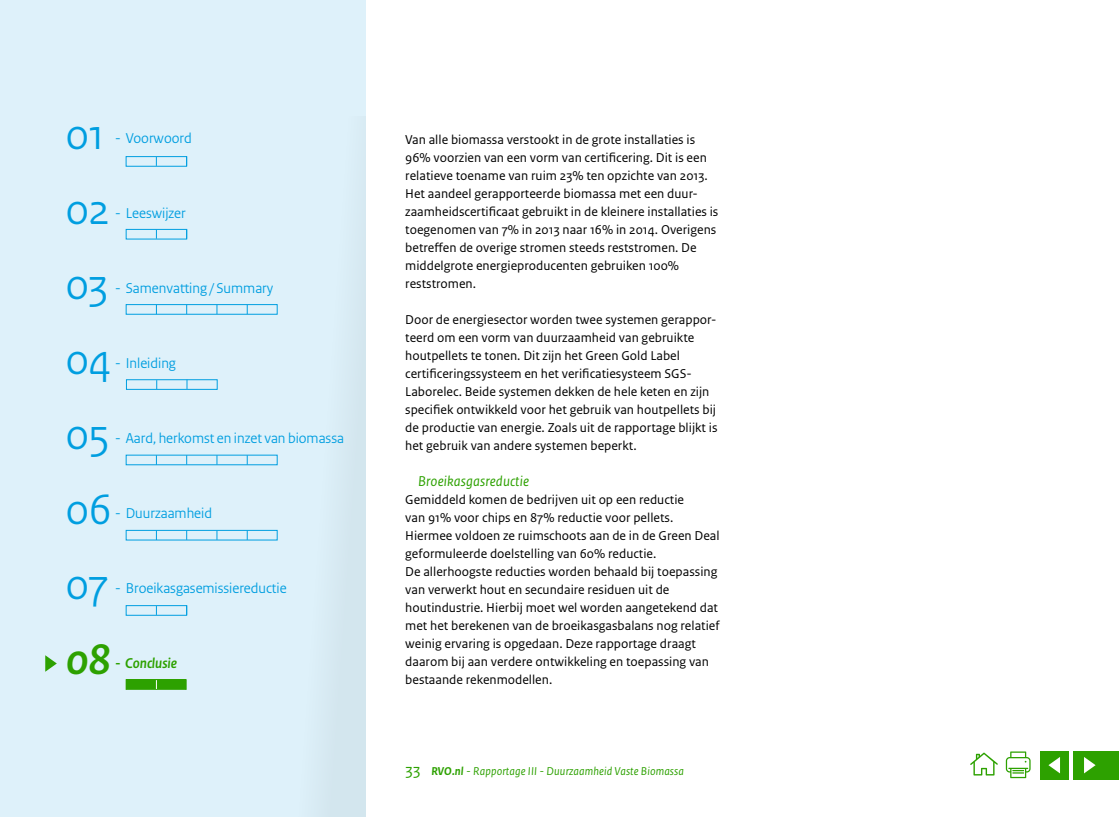
<style>
.page{position:relative;width:1119px;height:817px;background:#fff}
.page>*{position:absolute;margin:0;border:0;box-sizing:border-box;transform-origin:0 0}
.t1{font:45px/75px "Rijksoverheid Sans Heading";color:#009ee0}
.t2{font:italic 700 45px "Rijksoverheid Sans Heading";color:#2da100}
.t3{font:15px "Rijksoverheid Sans Heading";color:#009ee0}
.t4{font:italic 15px "Rijksoverheid Sans Text";letter-spacing:.01em;color:#2da100}
.t5{font:italic 700 15px "Rijksoverheid Sans Heading";color:#2da100}
.t6{font:13.5px/18px "Rijksoverheid Sans Text";color:#000}
.t7{font:italic 12px "Rijksoverheid Sans Text";letter-spacing:.01em;color:#2da100}
.s1{font-style:normal;font-size:16.5px}
.s2{font-weight:700}
</style>
<div class="page">
<div style="left:0;top:0;width:366px;height:816px;background:#def1fa"></div>
<div style="left:1073px;top:750px;width:45px;height:29px;background:#2da100"></div>
<div style="left:1039px;top:750px;width:29px;height:29px;background:#2da100"></div>
<svg style="left:1084px;top:757px;width:11px;height:16px"></svg>
<svg style="left:1048px;top:757px;width:11px;height:16px"></svg>
<svg style="left:970px;top:752px;width:27px;height:23px"></svg>
<svg style="left:1005px;top:751px;width:25px;height:27px"></svg>
<div style="left:126px;top:229px;width:61px;height:10px;border:1px solid #009ee0"></div>
<div style="left:126px;top:304px;width:151px;height:10px;border:1px solid #009ee0"></div>
<div style="left:126px;top:679px;width:60px;height:10px;background:#2da100"></div>
<svg style="left:45px;top:655px;width:12px;height:16px"></svg>
<div style="left:126px;top:379px;width:91px;height:10px;border:1px solid #009ee0"></div>
<div style="left:126px;top:530px;width:151px;height:10px;border:1px solid #009ee0"></div>
<div style="left:126px;top:605px;width:61px;height:10px;border:1px solid #009ee0"></div>
<div style="left:126px;top:156px;width:61px;height:11px;border:1px solid #009ee0"></div>
<h1 class="t1" style="left:66px;top:97px;width:48px">01<br>02<br>03<br>04<br>05<br>06<br>07</h1>
<h1 class="t2" style="left:66px;top:634px;width:46px">08</h1>
<p class="t3" style="left:115px;top:129px;width:78px">- Voorwoord</p>
<p class="t3" style="left:115px;top:204px;width:72px">- Leeswijzer</p>
<p class="t3" style="left:115px;top:279px;width:160px">- Samenvatting / Summary</p>
<p class="t3" style="left:115px;top:354px;width:62px">- Inleiding</p>
<p class="t3" style="left:115px;top:429px;width:230px">- Aard, herkomst en inzet van biomassa</p>
<p class="t3" style="left:115px;top:504px;width:98px">- Duurzaamheid</p>
<p class="t3" style="left:115px;top:579px;width:173px">- Broeikasgasemissiereductie</p>
<p class="t5" style="left:115px;top:655px;width:63px">- Conclusie</p>
<p class="t6" style="left:405px;top:131px;width:314px">Van alle biomassa verstookt in de grote installaties is 96% voorzien van een vorm van certificering. Dit is een relatieve toename van ruim 23% ten opzichte van 2013.<br>Het aandeel gerapporteerde biomassa met een duur&shy;zaamheidscertificaat gebruikt in de kleinere installaties is toegenomen van 7% in 2013 naar 16% in 2014. Overigens betreffen de overige stromen steeds reststromen. De middelgrote energieproducenten gebruiken 100% reststromen.</p>
<p class="t6" style="left:405px;top:311px;width:314px">Door de energiesector worden twee systemen gerappor&shy;teerd om een vorm van duurzaamheid van gebruikte houtpellets te tonen. Dit zijn het Green Gold Label certificeringssysteem en het verificatiesysteem SGS-Laborelec. Beide systemen dekken de hele keten en zijn specifiek ontwikkeld voor het gebruik van houtpellets bij de productie van energie. Zoals uit de rapportage blijkt is het gebruik van andere systemen beperkt.</p>
<p class="t4" style="left:418px;top:473px;width:112px">Broeikasgasreductie</p>
<p class="t6" style="left:405px;top:491px;width:316px">Gemiddeld komen de bedrijven uit op een reductie<br>van 91% voor chips en 87% reductie voor pellets.<br>Hiermee voldoen ze ruimschoots aan de in de Green Deal geformuleerde doelstelling van 60% reductie.<br>De allerhoogste reducties worden behaald bij toepassing van verwerkt hout en secundaire residuen uit de houtindustrie. Hierbij moet wel worden aangetekend dat met het berekenen van de broeikasgasbalans nog relatief weinig ervaring is opgedaan. Deze rapportage draagt daarom bij aan verdere ontwikkeling en toepassing van bestaande rekenmodellen.</p>
<p class="t7" style="left:405px;top:763px;width:280px"><span class="s1">33</span> <span class="s2">RVO.nl</span> - Rapportage III - Duurzaamheid Vaste Biomassa</p>
</div>
